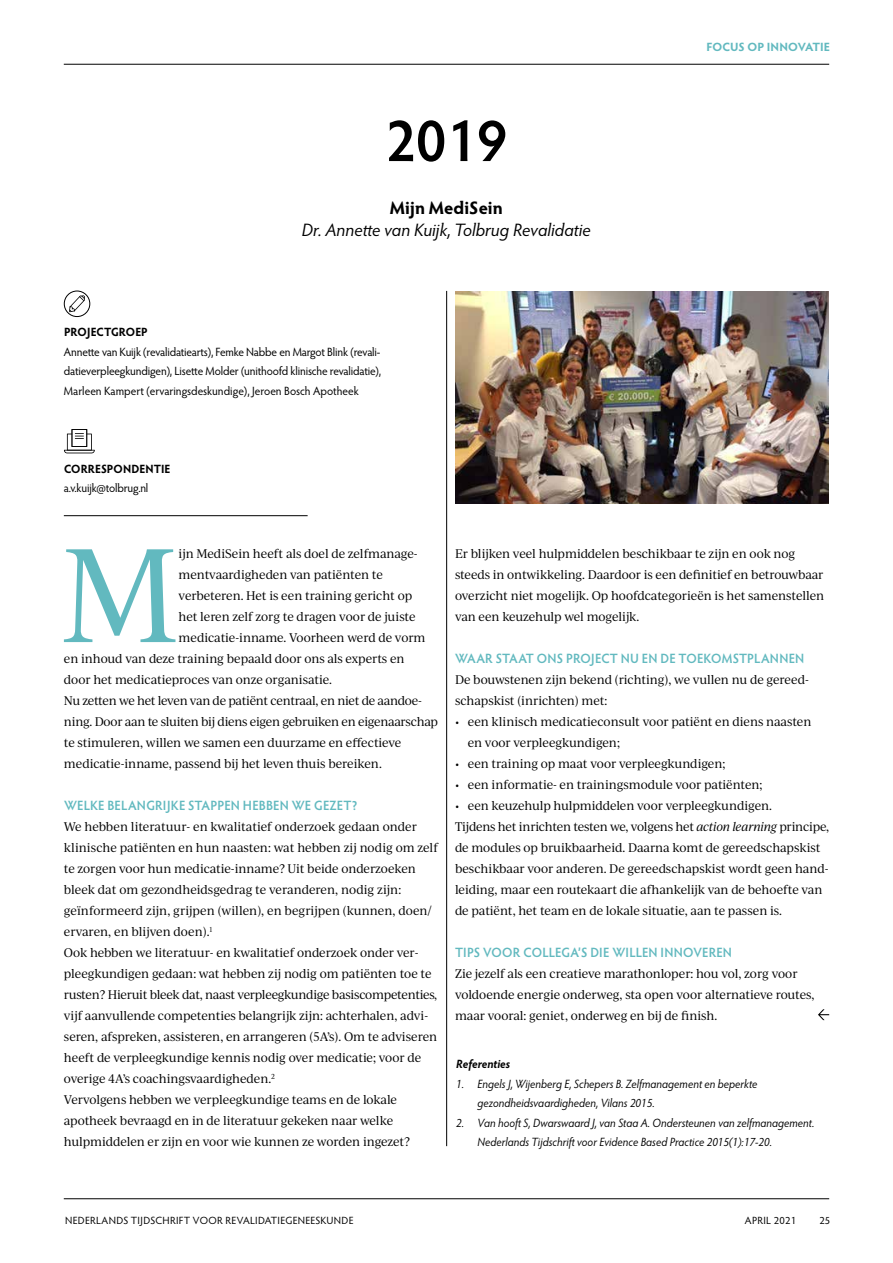
<style>
.page{position:relative;width:893px;height:1263px;background:#fff}
.page>*{position:absolute;margin:0;border:0;box-sizing:border-box;transform-origin:0 0}
.t1{font:127.35px "Ivy Journal";color:#62b9bf;scale:.95 1}
.t2{font:600 60px "Hypatia Sans Pro";color:#000;scale:.95 1}
.t3{font:italic 18px "Hypatia Sans Pro";color:#000}
.t4{font:700 18px "Hypatia Sans Pro";color:#000}
.t5{font:600 13.5px "Hypatia Sans Pro";letter-spacing:.015em;color:#62b9bf;scale:.95 1}
.t6{font:12px/21px "Ivy Journal";letter-spacing:-.01em;color:#000;scale:.95 1}
.t7{font:italic 12px/19.5px "Hypatia Sans Pro";color:#000;scale:.95 1}
.t8{font:12px/19.5px "Hypatia Sans Pro";letter-spacing:-.005em;color:#000;text-align:justify;scale:.95 1}
.t9{font:12px "Ivy Journal";letter-spacing:-.035em;color:#000;scale:.95 1}
.t10{font:700 12px "Hypatia Sans Pro";letter-spacing:.005em;color:#000;scale:.95 1}
.t11{font:700 12px "Hypatia Sans Pro";letter-spacing:.01em;color:#62b9bf}
.t12{font:italic 700 12px "Hypatia Sans Pro";letter-spacing:-.005em;color:#000;scale:.95 1}
.t13{font:10.5px "Hypatia Sans Pro";letter-spacing:.02em;color:#000}
.s1{font-style:italic}
</style>
<div class="page">
<hr style="left:64px;top:64px;width:765px;height:1px;background:#000">
<hr style="left:64px;top:1198px;width:765px;height:1px;background:#000">
<svg style="left:69px;top:295px;width:16px;height:17px"></svg>
<div style="left:64px;top:291px;width:26px;height:26px;border:1px solid #000;border-radius:50%"></div>
<svg style="left:64px;top:429px;width:31px;height:24px"></svg>
<hr style="left:64px;top:515px;width:244px;height:1px;background:#000">
<hr style="left:446px;top:291px;width:1px;height:855px;background:#000">
<img style="left:455px;top:292px;width:374px;height:211px">
<svg style="left:818px;top:1009px;width:11px;height:11px"></svg>
<h2 class="t2" style="left:385px;top:99px;width:130px">2019</h2>
<h3 class="t4" style="left:390px;top:195px;width:114px">Mijn MediSein</h3>
<h3 class="t3" style="left:302px;top:218px;width:291px">Dr. Annette van Kuijk, Tolbrug Revalidatie</h3>
<p class="t10" style="left:64px;top:324px;width:90px">PROJECTGROEP</p>
<p class="t8" style="left:64px;top:342px;width:335px">Annette van Kuijk (revalidatiearts), Femke Nabbe en Margot Blink (revali&shy;datieverpleegkundigen), Lisette Molder (unithoofd klinische revalidatie), Marleen Kampert (ervaringsdeskundige), Jeroen Bosch Apotheek</p>
<p class="t10" style="left:64px;top:460px;width:114px">CORRESPONDENTIE</p>
<p class="t8" style="left:64px;top:478px;width:90px">a.v.kuijk@tolbrug.nl</p>
<p class="t11" style="left:706px;top:38px;width:125px">FOCUS OP INNOVATIE</p>
<h1 class="t1" style="left:61px;top:505px;width:126px">M</h1>
<p class="t6" style="left:179px;top:543px;width:253px">ijn MediSein heeft als doel de zelfmanage-</p>
<p class="t6" style="left:179px;top:564px;width:216px">mentvaardigheden van patiënten te</p>
<p class="t6" style="left:179px;top:585px;width:247px">verbeteren. Het is een training gericht op</p>
<p class="t6" style="left:179px;top:606px;width:251px">het leren zelf zorg te dragen voor de juiste</p>
<p class="t6" style="left:179px;top:627px;width:261px">medicatie-inname. Voorheen werd de vorm</p>
<p class="t6" style="left:64px;top:648px;width:360px">en inhoud van deze training bepaald door ons als experts en</p>
<p class="t6" style="left:64px;top:669px;width:284px">door het medicatieproces van onze organisatie.</p>
<p class="t9" style="left:64px;top:692px;width:378px">Nu zetten we het leven van de patiënt centraal, en niet de aandoe-</p>
<p class="t6" style="left:64px;top:711px;width:395px">ning. Door aan te sluiten bij diens eigen gebruiken en eigenaarschap</p>
<p class="t6" style="left:64px;top:732px;width:357px">te stimuleren, willen we samen een duurzame en effectieve</p>
<p class="t6" style="left:64px;top:753px;width:336px">medicatie-inname, passend bij het leven thuis bereiken.</p>
<p class="t5" style="left:64px;top:796px;width:311px">WELKE BELANGRIJKE STAPPEN HEBBEN WE GEZET?</p>
<p class="t6" style="left:64px;top:816px;width:395px">We hebben literatuur- en kwalitatief onderzoek gedaan onder klinische patiënten en hun naasten: wat hebben zij nodig om zelf te zorgen voor hun medicatie-inname? Uit beide onderzoeken bleek dat om gezondheidsgedrag te veranderen, nodig zijn: geïnformeerd zijn, grijpen (willen), en begrijpen (kunnen, doen/ ervaren, en blijven doen).<sup>1<br></sup>Ook hebben we literatuur- en kwalitatief onderzoek onder ver&shy;pleegkundigen gedaan: wat hebben zij nodig om patiënten toe te rusten? Hieruit bleek dat, naast verpleegkundige basiscompetenties, vijf aanvullende competenties belangrijk zijn: achterhalen, advi&shy;seren, afspreken, assisteren, en arrangeren (5A’s). Om te adviseren heeft de verpleegkundige kennis nodig over medicatie; voor de overige 4A’s coachingsvaardigheden.<sup>2<br></sup>Vervolgens hebben we verpleegkundige teams en de lokale apotheek bevraagd en in de literatuur gekeken naar welke hulpmiddelen er zijn en voor wie kunnen ze worden ingezet?</p>
<p class="t6" style="left:455px;top:543px;width:390px">Er blijken veel hulpmiddelen beschikbaar te zijn en ook nog steeds in ontwikkeling. Daardoor is een definitief en betrouwbaar overzicht niet mogelijk. Op hoofdcategorieën is het samenstellen van een keuzehulp wel mogelijk.</p>
<p class="t5" style="left:455px;top:649px;width:369px">WAAR STAAT ONS PROJECT NU EN DE TOEKOMSTPLANNEN</p>
<p class="t6" style="left:455px;top:669px;width:374px">De bouwstenen zijn bekend (richting), we vullen nu de gereed&shy;schapskist (inrichten) met:</p>
<p class="t6" style="left:468px;top:711px;width:363px;text-indent:-13px">• een klinisch medicatieconsult voor patiënt en diens naasten en voor verpleegkundigen;</p>
<p class="t6" style="left:455px;top:753px;width:286px">• een training op maat voor verpleegkundigen;</p>
<p class="t6" style="left:455px;top:774px;width:325px">• een informatie- en trainingsmodule voor patiënten;</p>
<p class="t6" style="left:455px;top:795px;width:395px">• een keuzehulp hulpmiddelen voor verpleegkundigen.<br>Tijdens het inrichten testen we, volgens het <span class="s1">action learning</span> principe, de modules op bruikbaarheid. Daarna komt de gereedschapskist beschikbaar voor anderen. De gereedschapskist wordt geen hand&shy;leiding, maar een routekaart die afhankelijk van de behoefte van de patiënt, het team en de lokale situatie, aan te passen is.</p>
<p class="t5" style="left:455px;top:943px;width:293px">TIPS VOOR COLLEGA’S DIE WILLEN INNOVEREN</p>
<p class="t6" style="left:455px;top:963px;width:380px">Zie jezelf als een creatieve marathonloper: hou vol, zorg voor voldoende energie onderweg, sta open voor alternatieve routes, maar vooral: geniet, onderweg en bij de finish.</p>
<p class="t12" style="left:456px;top:1055px;width:58px">Referenties</p>
<p class="t7" style="left:478px;top:1073px;width:296px;text-indent:-21px">1. Engels J, Wijenberg E, Schepers B. Zelfmanagement en beperkte gezondheidsvaardigheden, Vilans 2015.</p>
<p class="t7" style="left:478px;top:1112px;width:356px;text-indent:-21px">2. Van hooft S, Dwarswaard J, van Staa A. Ondersteunen van zelfmanagement.<br>Nederlands Tijdschrift voor Evidence Based Practice 2015(1):17-20.</p>
<p class="t13" style="left:65px;top:1213px;width:290px">NEDERLANDS TIJDSCHRIFT VOOR REVALIDATIEGENEESKUNDE</p>
<p class="t13" style="left:745px;top:1213px;width:53px">APRIL 2021</p>
<p class="t13" style="left:819px;top:1213px;width:12px">25</p>
</div>
